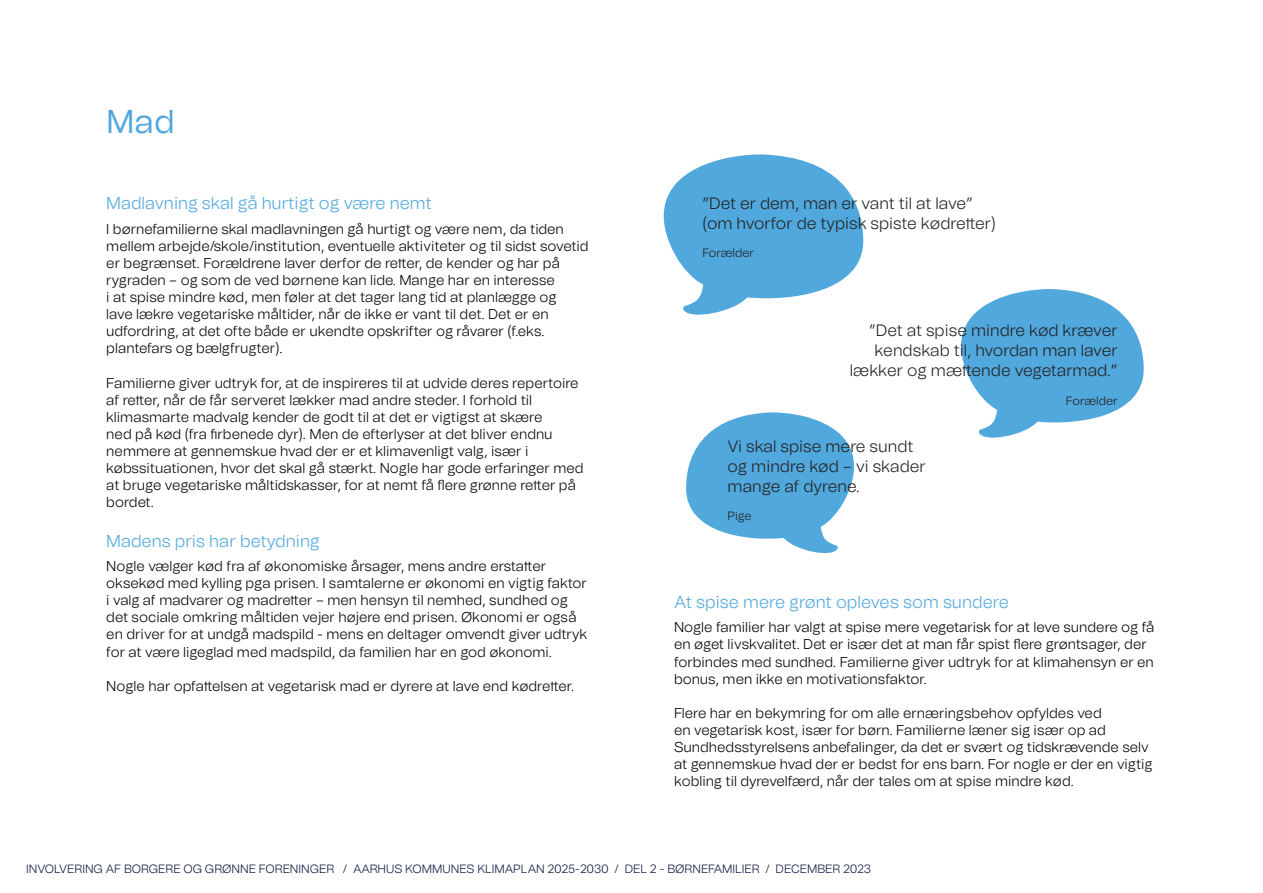
<style>
.page{position:relative;width:1263px;height:893px;background:#fff}
.page>*{position:absolute;margin:0;border:0;box-sizing:border-box;transform-origin:0 0}
.t1{font:33px "Tomato Grotesk";color:#51a8dd}
.t2{font:300 17.25px "Tomato Grotesk";color:#51a8dd}
.t3{font:300 16.5px/19.8px "Tomato Grotesk";color:#231f20}
.t4{font:300 14.25px/17.1px "Tomato Grotesk";color:#000}
.t5{font:300 12px "Tomato Grotesk";color:#111a41}
.t6{font:300 12px "Tomato Grotesk";color:#231f20}
</style>
<div class="page">
<svg style="left:686px;top:412px;width:168px;height:142px"></svg>
<svg style="left:664px;top:154px;width:199px;height:161px"></svg>
<svg style="left:961px;top:289px;width:183px;height:149px"></svg>
<p class="t1" style="left:106px;top:98px;width:70px">Mad</p>
<p class="t2" style="left:106px;top:192px;width:327px">Madlavning skal gå hurtigt og være nemt</p>
<p class="t4" style="left:106px;top:220px;width:484px">I børnefamilierne skal madlavningen gå hurtigt og være nem, da tiden mellem arbejde/skole/institution, eventuelle aktiviteter og til sidst sovetid er begrænset. Forældrene laver derfor de retter, de kender og har på rygraden – og som de ved børnene kan lide. Mange har en interesse<br>i at spise mindre kød, men føler at det tager lang tid at planlægge og<br>lave lækre vegetariske måltider, når de ikke er vant til det. Det er en udfordring, at det ofte både er ukendte opskrifter og råvarer (f.eks. plantefars og bælgfrugter).</p>
<p class="t4" style="left:106px;top:374px;width:479px">Familierne giver udtryk for, at de inspireres til at udvide deres repertoire af retter, når de får serveret lækker mad andre steder. I forhold til klimasmarte madvalg kender de godt til at det er vigtigst at skære<br>ned på kød (fra firbenede dyr). Men de efterlyser at det bliver endnu nemmere at gennemskue hvad der er et klimavenligt valg, især i købssituationen, hvor det skal gå stærkt. Nogle har gode erfaringer med at bruge vegetariske måltidskasser, for at nemt få flere grønne retter på bordet.</p>
<p class="t2" style="left:106px;top:529px;width:215px">Madens pris har betydning</p>
<p class="t4" style="left:106px;top:557px;width:482px">Nogle vælger kød fra af økonomiske årsager, mens andre erstatter oksekød med kylling pga prisen. I samtalerne er økonomi en vigtig faktor i valg af madvarer og madretter – men hensyn til nemhed, sundhed og det sociale omkring måltiden vejer højere end prisen. Økonomi er også en driver for at undgå madspild - mens en deltager omvendt giver udtryk for at være ligeglad med madspild, da familien har en god økonomi.</p>
<p class="t4" style="left:106px;top:677px;width:469px">Nogle har opfattelsen at vegetarisk mad er dyrere at lave end kødretter.</p>
<p class="t3" style="left:702px;top:193px;width:295px">”Det er dem, man er vant til at lave” (om hvorfor de typisk spiste kødretter)</p>
<p class="t6" style="left:702px;top:245px;width:53px">Forælder</p>
<p class="t3" style="left:850px;top:320px;width:269px;text-align:right">”Det at spise mindre kød kræver kendskab til, hvordan man laver lækker og mættende vegetarmad.”</p>
<p class="t6" style="left:1066px;top:392px;width:53px">Forælder</p>
<p class="t3" style="left:727px;top:436px;width:200px">Vi skal spise mere sundt og mindre kød – vi skader mange af dyrene.</p>
<p class="t6" style="left:727px;top:508px;width:25px">Pige</p>
<p class="t2" style="left:674px;top:590px;width:336px">At spise mere grønt opleves som sundere</p>
<p class="t4" style="left:674px;top:619px;width:482px">Nogle familier har valgt at spise mere vegetarisk for at leve sundere og få en øget livskvalitet. Det er især det at man får spist flere grøntsager, der forbindes med sundhed. Familierne giver udtryk for at klimahensyn er en bonus, men ikke en motivationsfaktor.</p>
<p class="t4" style="left:674px;top:704px;width:480px">Flere har en bekymring for om alle ernæringsbehov opfyldes ved<br>en vegetarisk kost, især for børn. Familierne læner sig især op ad Sundhedsstyrelsens anbefalinger, da det er svært og tidskrævende selv at gennemskue hvad der er bedst for ens barn. For nogle er der en vigtig kobling til dyrevelfærd, når der tales om at spise mindre kød.</p>
<p class="t5" style="left:26px;top:860px;width:846px">INVOLVERING AF BORGERE OG GRØNNE FORENINGER / AARHUS KOMMUNES KLIMAPLAN 2025-2030 / DEL 2 - BØRNEFAMILIER / DECEMBER 2023</p>
</div>
